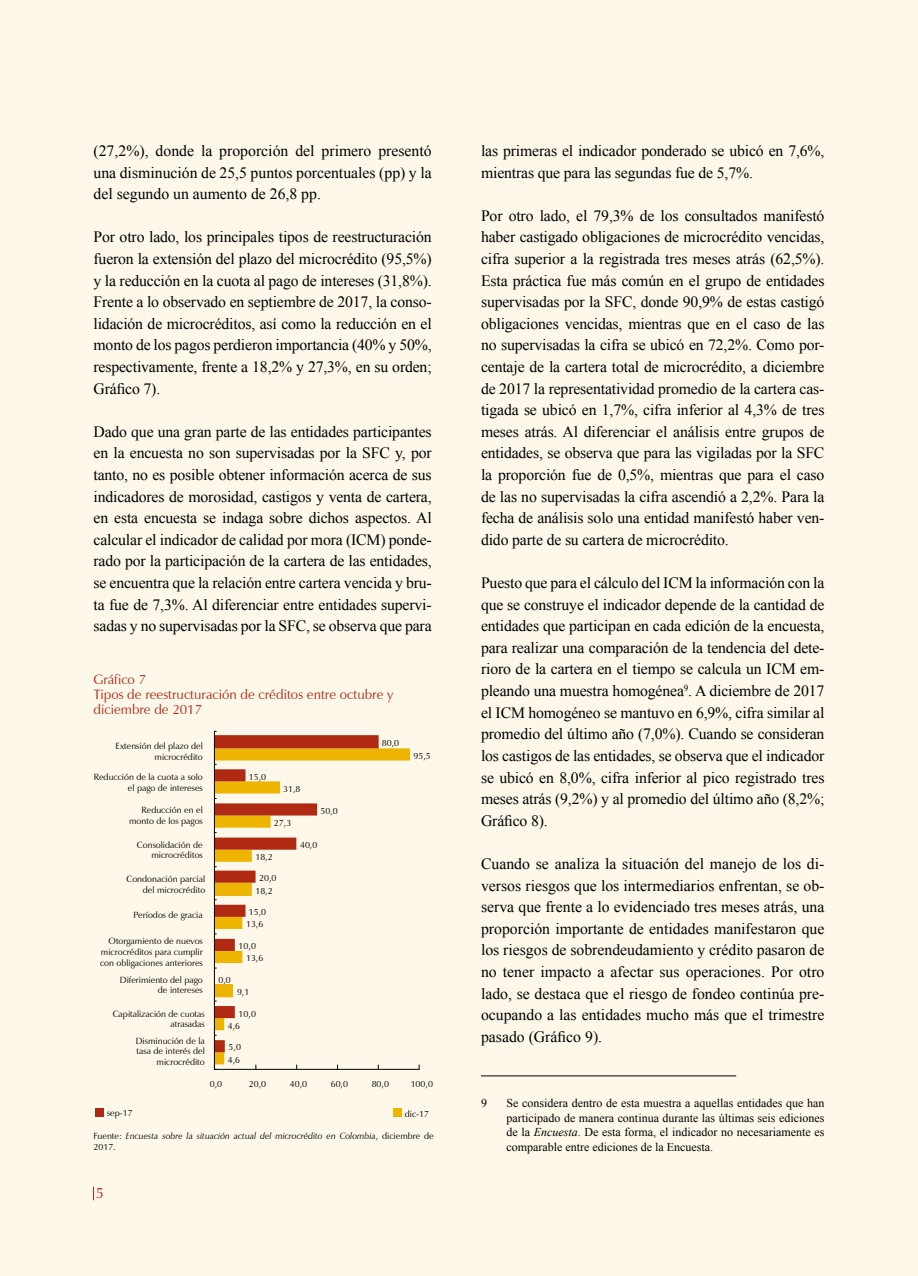
<style>
.page{position:relative;width:918px;height:1276px;background:#fff}
.page>*{position:absolute;margin:0;border:0;box-sizing:border-box;transform-origin:0 0}
.t1{font:15.75px/21.6px "Times New Roman";letter-spacing:-.01em;color:#000;text-align:justify}
.t2{font:15px "Zapf Humanist 601 BT";color:#cd171a}
.t3{font:13.5px/15px "Zapf Humanist 601 BT";color:#b02912}
.t4{font:12px/14.4px "Times New Roman";color:#000;text-align:justify}
.t5{font:9px/10.8px "Zapf Humanist 601 BT";color:#000;text-align:right}
.t6{font:italic 9px/10.8px "Zapf Humanist 601 BT";color:#000}
.s1{font-style:normal}
.s2{font-style:italic}
</style>
<div class="page">
<div style="left:0;top:0;width:917px;height:1276px;background:#fef8ea"></div>
<svg style="left:93px;top:1186px;width:1px;height:14px"></svg>
<hr style="left:481px;top:1075px;width:255px;height:1px;background:#000">
<div style="left:95px;top:1108px;width:9px;height:9px;background:#b02912"></div>
<div style="left:393px;top:1108px;width:8px;height:9px;background:#edb500"></div>
<svg style="left:215px;top:748px;width:195px;height:316px"></svg>
<svg style="left:215px;top:735px;width:164px;height:317px"></svg>
<hr style="left:214px;top:1069px;width:205px;height:1px;background:#000">
<hr style="left:214px;top:731px;width:1px;height:338px;background:#000">
<p class="t1" style="left:94px;top:140px;width:340px">(27,2%), donde la proporción del primero presentó una disminución de 25,5 puntos porcentuales (pp) y la del segundo un aumento de 26,8 pp.</p>
<p class="t1" style="left:94px;top:226px;width:340px">Por otro lado, los principales tipos de reestructuración fueron la extensión del plazo del microcrédito (95,5%) y la reducción en la cuota al pago de intereses (31,8%).<br>Frente a lo observado en septiembre de 2017, la conso&shy;lidación de microcréditos, así como la reducción en el monto de los pagos perdieron importancia (40% y 50%, respectivamente, frente a 18,2% y 27,3%, en su orden; Gráfico 7).</p>
<p class="t1" style="left:94px;top:420px;width:340px">Dado que una gran parte de las entidades participantes en la encuesta no son supervisadas por la SFC y, por tanto, no es posible obtener información acerca de sus indicadores de morosidad, castigos y venta de cartera, en esta encuesta se indaga sobre dichos aspectos. Al calcular el indicador de calidad por mora (ICM) ponde&shy;rado por la participación de la cartera de las entidades, se encuentra que la relación entre cartera vencida y bru&shy;ta fue de 7,3%. Al diferenciar entre entidades supervi&shy;sadas y no supervisadas por la SFC, se observa que para</p>
<p class="t3" style="left:94px;top:672px;width:301px">Gráfico 7<br>Tipos de reestructuración de créditos entre octubre y diciembre de 2017</p>
<p class="t5" style="left:116px;top:740px;width:89px">Extensión del plazo del microcrédito</p>
<p class="t5" style="left:382px;top:738px;width:19px">80,0</p>
<p class="t5" style="left:94px;top:771px;width:111px">Reducción de la cuota a solo el pago de intereses</p>
<p class="t5" style="left:129px;top:804px;width:75px">Reducción en el monto de los pagos</p>
<p class="t5" style="left:137px;top:839px;width:67px">Consolidación de microcréditos</p>
<p class="t5" style="left:249px;top:771px;width:19px">15,0</p>
<p class="t5" style="left:283px;top:784px;width:19px">31,8</p>
<p class="t5" style="left:274px;top:817px;width:19px">27,3</p>
<p class="t5" style="left:321px;top:805px;width:19px">50,0</p>
<p class="t5" style="left:300px;top:839px;width:19px">40,0</p>
<p class="t5" style="left:255px;top:851px;width:19px">18,2</p>
<p class="t5" style="left:126px;top:874px;width:80px">Condonación parcial del microcrédito</p>
<p class="t5" style="left:259px;top:873px;width:19px">20,0</p>
<p class="t5" style="left:255px;top:885px;width:19px">18,2</p>
<p class="t5" style="left:133px;top:910px;width:71px">Períodos de gracia</p>
<p class="t5" style="left:249px;top:906px;width:19px">15,0</p>
<p class="t5" style="left:246px;top:919px;width:19px">13,6</p>
<p class="t5" style="left:100px;top:935px;width:104px;text-align:justify;text-indent:9px">Otorgamiento de nuevos microcréditos para cumplir con obligaciones anteriores</p>
<p class="t5" style="left:239px;top:940px;width:19px">10,0</p>
<p class="t5" style="left:246px;top:952px;width:19px">13,6</p>
<p class="t5" style="left:120px;top:974px;width:84px">Diferimiento del pago de intereses</p>
<p class="t5" style="left:113px;top:1008px;width:94px">Capitalización de cuotas atrasadas</p>
<p class="t5" style="left:218px;top:974px;width:14px">0,0</p>
<p class="t5" style="left:237px;top:986px;width:14px">9,1</p>
<p class="t5" style="left:239px;top:1008px;width:19px">10,0</p>
<p class="t5" style="left:228px;top:1020px;width:14px">4,6</p>
<p class="t5" style="left:136px;top:1035px;width:70px">Disminución de la tasa de interés del microcrédito</p>
<p class="t5" style="left:229px;top:1041px;width:14px">5,0</p>
<p class="t5" style="left:228px;top:1054px;width:14px">4,6</p>
<p class="t5" style="left:414px;top:750px;width:19px">95,5</p>
<p class="t5" style="left:210px;top:1078px;width:14px">0,0</p>
<p class="t5" style="left:249px;top:1078px;width:19px">20,0</p>
<p class="t5" style="left:290px;top:1078px;width:19px">40,0</p>
<p class="t5" style="left:331px;top:1078px;width:19px">60,0</p>
<p class="t5" style="left:372px;top:1078px;width:19px">80,0</p>
<p class="t5" style="left:411px;top:1078px;width:24px">100,0</p>
<p class="t5" style="left:107px;top:1107px;width:27px">sep-17</p>
<p class="t5" style="left:405px;top:1108px;width:26px">dic-17</p>
<p class="t6" style="left:94px;top:1131px;width:342px"><span class="s1">Fuente:</span> Encuesta sobre la situación actual del microcrédito en Colombia<span class="s1">, diciembre de<br>2017.</span></p>
<p class="t2" style="left:96px;top:1184px;width:10px">5</p>
<p class="t1" style="left:481px;top:140px;width:345px">las primeras el indicador ponderado se ubicó en 7,6%, mientras que para las segundas fue de 5,7%.</p>
<p class="t1" style="left:481px;top:204px;width:345px">Por otro lado, el 79,3% de los consultados manifestó haber castigado obligaciones de microcrédito vencidas, cifra superior a la registrada tres meses atrás (62,5%).<br>Esta práctica fue más común en el grupo de entidades supervisadas por la SFC, donde 90,9% de estas castigó obligaciones vencidas, mientras que en el caso de las no supervisadas la cifra se ubicó en 72,2%. Como por&shy;centaje de la cartera total de microcrédito, a diciembre de 2017 la representatividad promedio de la cartera cas&shy;tigada se ubicó en 1,7%, cifra inferior al 4,3% de tres meses atrás. Al diferenciar el análisis entre grupos de entidades, se observa que para las vigiladas por la SFC la proporción fue de 0,5%, mientras que para el caso de las no supervisadas la cifra ascendió a 2,2%. Para la fecha de análisis solo una entidad manifestó haber ven&shy;dido parte de su cartera de microcrédito.</p>
<p class="t1" style="left:481px;top:571px;width:345px">Puesto que para el cálculo del ICM la información con la que se construye el indicador depende de la cantidad de entidades que participan en cada edición de la encuesta, para realizar una comparación de la tendencia del dete&shy;rioro de la cartera en el tiempo se calcula un ICM em&shy;pleando una muestra homogénea<sup>9</sup>. A diciembre de 2017 el ICM homogéneo se mantuvo en 6,9%, cifra similar al promedio del último año (7,0%). Cuando se consideran los castigos de las entidades, se observa que el indicador se ubicó en 8,0%, cifra inferior al pico registrado tres meses atrás (9,2%) y al promedio del último año (8,2%; Gráfico 8).</p>
<p class="t1" style="left:481px;top:852px;width:345px">Cuando se analiza la situación del manejo de los di&shy;versos riesgos que los intermediarios enfrentan, se ob&shy;serva que frente a lo evidenciado tres meses atrás, una proporción importante de entidades manifestaron que los riesgos de sobrendeudamiento y crédito pasaron de no tener impacto a afectar sus operaciones. Por otro lado, se destaca que el riesgo de fondeo continúa pre&shy;ocupando a las entidades mucho más que el trimestre pasado (Gráfico 9).</p>
<p class="t4" style="left:481px;top:1096px;width:7px">9</p>
<p class="t4" style="left:507px;top:1096px;width:319px">Se considera dentro de esta muestra a aquellas entidades que han participado de manera continua durante las últimas seis ediciones de la <span class="s2">Encuesta</span>. De esta forma, el indicador no necesariamente es comparable entre ediciones de la Encuesta.</p>
</div>
